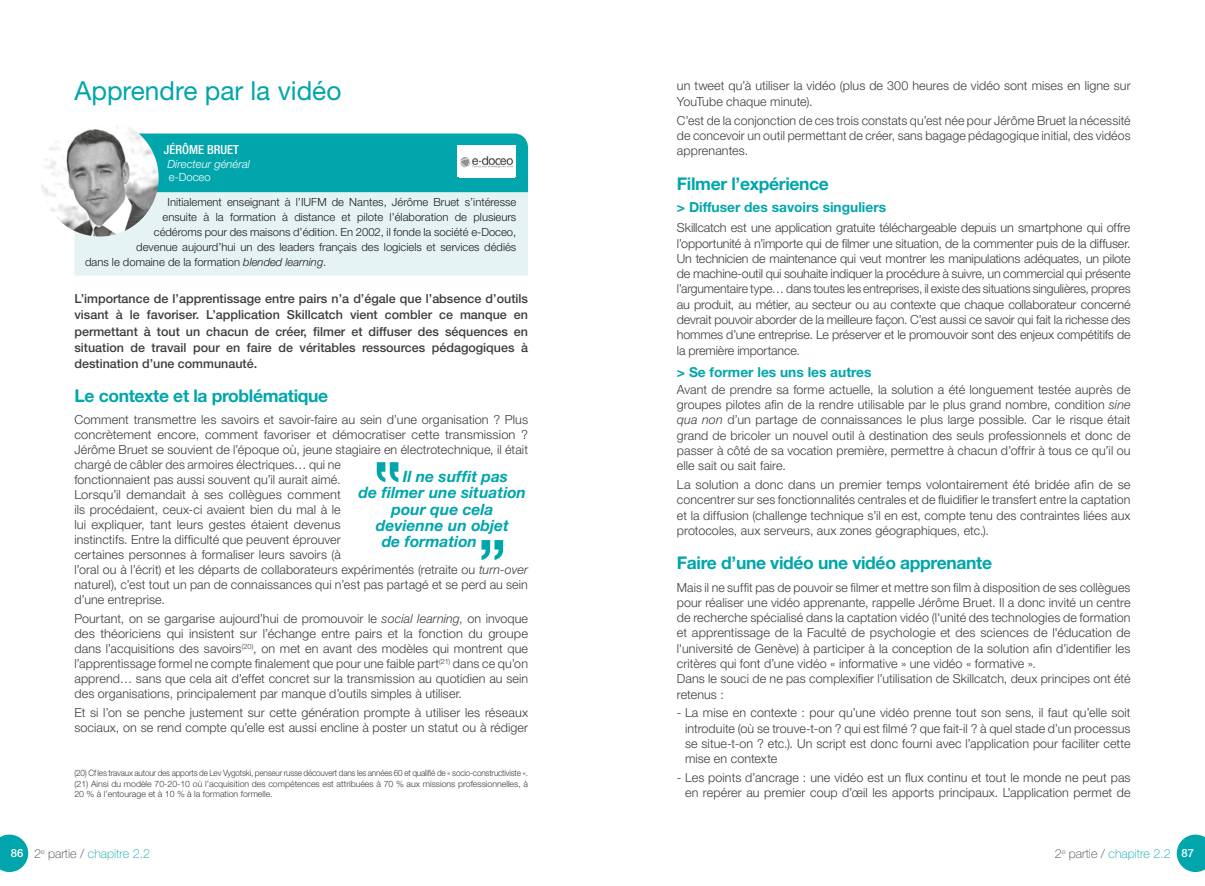
<style>
.page{position:relative;width:1205px;height:886px;background:#fff}
.page>*{position:absolute;margin:0;border:0;box-sizing:border-box;transform-origin:0 0}
.t1{font:26.25px "Helvetica Neue LT Std";color:#00a6ab}
.t2{font:700 17.5px "Helvetica Neue LT Std";letter-spacing:-.02em;color:#00a6ab}
.t3{font:italic 700 15.62px "Helvetica Neue LT Std";color:#00a6ab}
.t4{font:700 13.75px "Helvetica Neue LT Std";color:#00a6ab}
.t5{font:300 12.5px/15.2px "Helvetica Neue LT Std";letter-spacing:.005em;color:#3d3d3c;text-align:justify}
.t6{font:500 12.5px/16.2px "Helvetica Neue LT Std";color:#3d3d3c;text-align:justify}
.t7{font:100 12.5px "Helvetica Neue LT Std";color:#00a6ab}
.t8{font:500 condensed 12.5px "Helvetica Neue LT Std";color:#fff}
.t9{font:300 11.25px "Helvetica Neue LT Std";color:#1d1d1b}
.t10{font:italic 300 11.25px "Helvetica Neue LT Std";color:#fff}
.t11{font:300 11.25px "Helvetica Neue LT Std";color:#fff}
.t12{font:500 11.25px "Helvetica Neue LT Std";color:#fff}
.t13{font:300 8.75px/10.5px "Helvetica Neue LT Std";color:#3d3d3c;text-align:justify;scale:.93 1}
.s1{font-style:italic}
.s2{color:#3d3d3c}
</style>
<div class="page">
<svg style="left:1177px;top:834px;width:28px;height:38px"></svg>
<svg style="left:0;top:834px;width:28px;height:38px"></svg>
<div style="left:74px;top:192px;width:454px;height:83px;background:#e5f3f4"></div>
<div style="left:140px;top:134px;width:388px;height:58px;background:#00a6ab"></div>
<img style="left:41px;top:119px;width:118px;height:117px;border-radius:59px">
<div style="left:457px;top:145px;width:59px;height:32px;background:#fff"></div>
<img style="left:460px;top:155px;width:54px;height:13px">
<svg style="left:376px;top:462px;width:22px;height:20px"></svg>
<svg style="left:481px;top:540px;width:22px;height:20px"></svg>
<h1 class="t1" style="left:74px;top:75px;width:268px">Apprendre par la vidéo</h1>
<p class="t8" style="left:164px;top:142px;width:77px">JÉRÔME BRUET</p>
<p class="t10" style="left:168px;top:157px;width:84px">Directeur général</p>
<p class="t11" style="left:169px;top:170px;width:43px">e-Doceo</p>
<p class="t9" style="left:168px;top:195px;width:350px">Initialement enseignant à l’IUFM de Nantes, Jérôme Bruet s’intéresse</p>
<p class="t9" style="left:163px;top:210px;width:355px">ensuite à la formation à distance et pilote l’élaboration de plusieurs</p>
<p class="t9" style="left:154px;top:225px;width:364px">cédéroms pour des maisons d’édition. En 2002, il fonde la société e-Doceo,</p>
<p class="t9" style="left:136px;top:240px;width:382px">devenue aujourd’hui un des leaders français des logiciels et services dédiés</p>
<p class="t9" style="left:85px;top:255px;width:243px">dans le domaine de la formation <span class="s1">blended learning</span>.</p>
<p class="t6" style="left:74px;top:290px;width:455px">L’importance de l’apprentissage entre pairs n’a d’égale que l’absence d’outils visant à le favoriser. L’application Skillcatch vient combler ce manque en permettant à tout un chacun de créer, filmer et diffuser des séquences en situation de travail pour en faire de véritables ressources pédagogiques à destination d’une communauté.</p>
<h2 class="t2" style="left:74px;top:385px;width:255px">Le contexte et la problématique</h2>
<p class="t5" style="left:74px;top:412px;width:455px;text-align:left">Comment transmettre les savoirs et savoir-faire au sein d’une organisation ? Plus concrètement encore, comment favoriser et démocratiser cette transmission ?<br>Jérôme Bruet se souvient de l’époque où, jeune stagiaire en électrotechnique, il était chargé de câbler des armoires électriques… qui ne<br>fonctionnaient pas aussi souvent qu’il aurait aimé.<br>Lorsqu’il demandait à ses collègues comment<br>ils procédaient, ceux-ci avaient bien du mal à le<br>lui expliquer, tant leurs gestes étaient devenus<br>instinctifs. Entre la difficulté que peuvent éprouver<br>certaines personnes à formaliser leurs savoirs (à<br>l’oral ou à l’écrit) et les départs de collaborateurs expérimentés (retraite ou <span class="s1">turn-over </span>naturel), c’est tout un pan de connaissances qui n’est pas partagé et se perd au sein d’une entreprise.</p>
<p class="t5" style="left:74px;top:611px;width:455px">Pourtant, on se gargarise aujourd’hui de promouvoir le <span class="s1">social learning</span>, on invoque des théoriciens qui insistent sur l’échange entre pairs et la fonction du groupe dans l’acquisitions des savoirs<sup>(20)</sup>, on met en avant des modèles qui montrent que l’apprentissage formel ne compte finalement que pour une faible part<sup>(21)</sup> dans ce qu’on apprend… sans que cela ait d’effet concret sur la transmission au quotidien au sein des organisations, principalement par manque d’outils simples à utiliser.</p>
<p class="t5" style="left:74px;top:704px;width:455px">Et si l’on se penche justement sur cette génération prompte à utiliser les réseaux sociaux, on se rend compte qu’elle est aussi encline à poster un statut ou à rédiger</p>
<p class="t3" style="left:403px;top:467px;width:107px">Il ne suffit pas</p>
<p class="t3" style="left:359px;top:483px;width:169px">de filmer une situation</p>
<p class="t3" style="left:391px;top:499px;width:103px">pour que cela</p>
<p class="t3" style="left:376px;top:515px;width:135px">devienne un objet</p>
<p class="t3" style="left:382px;top:532px;width:97px">de formation</p>
<p class="t13" style="left:74px;top:768px;width:489px">(20) Cf les travaux autour des apports de Lev Vygotski, penseur russe découvert dans les années 60 et qualifié de « socio-constructiviste ». (21) Ainsi du modèle 70-20-10 où l’acquisition des compétences est attribuées à 70 % aux missions professionnelles, à 20 % à l’entourage et à 10 % à la formation formelle.</p>
<p class="t5" style="left:677px;top:78px;width:455px">un tweet qu’à utiliser la vidéo (plus de 300 heures de vidéo sont mises en ligne sur<br>YouTube chaque minute).</p>
<p class="t5" style="left:677px;top:112px;width:455px">C’est de la conjonction de ces trois constats qu’est née pour Jérôme Bruet la nécessité de concevoir un outil permettant de créer, sans bagage pédagogique initial, des vidéos apprenantes.</p>
<h2 class="t2" style="left:677px;top:172px;width:154px">Filmer l’expérience</h2>
<p class="t4" style="left:677px;top:199px;width:211px">&gt; Diffuser des savoirs singuliers</p>
<p class="t5" style="left:677px;top:220px;width:455px">Skillcatch est une application gratuite téléchargeable depuis un smartphone qui offre l’opportunité à n’importe qui de filmer une situation, de la commenter puis de la diffuser.<br>Un technicien de maintenance qui veut montrer les manipulations adéquates, un pilote de machine-outil qui souhaite indiquer la procédure à suivre, un commercial qui présente l’argumentaire type… dans toutes les entreprises, il existe des situations singulières, propres au produit, au métier, au secteur ou au contexte que chaque collaborateur concerné devrait pouvoir aborder de la meilleure façon. C’est aussi ce savoir qui fait la richesse des hommes d’une entreprise. Le préserver et le promouvoir sont des enjeux compétitifs de la première importance.</p>
<p class="t4" style="left:677px;top:364px;width:196px">&gt; Se former les uns les autres</p>
<p class="t5" style="left:677px;top:381px;width:455px">Avant de prendre sa forme actuelle, la solution a été longuement testée auprès de groupes pilotes afin de la rendre utilisable par le plus grand nombre, condition <span class="s1">sine qua non</span> d’un partage de connaissances le plus large possible. Car le risque était grand de bricoler un nouvel outil à destination des seuls professionnels et donc de passer à côté de sa vocation première, permettre à chacun d’offrir à tous ce qu’il ou elle sait ou sait faire.</p>
<p class="t5" style="left:677px;top:477px;width:455px">La solution a donc dans un premier temps volontairement été bridée afin de se concentrer sur ses fonctionnalités centrales et de fluidifier le transfert entre la captation et la diffusion (challenge technique s’il en est, compte tenu des contraintes liées aux protocoles, aux serveurs, aux zones géographiques, etc.).</p>
<h2 class="t2" style="left:677px;top:552px;width:317px">Faire d’une vidéo une vidéo apprenante</h2>
<p class="t5" style="left:677px;top:579px;width:455px;text-align:left">Mais il ne suffit pas de pouvoir se filmer et mettre son film à disposition de ses collègues pour réaliser une vidéo apprenante, rappelle Jérôme Bruet. Il a donc invité un centre de recherche spécialisé dans la captation vidéo (l'unité des technologies de formation et apprentissage de la Faculté de psychologie et des sciences de l'éducation de l'université de Genève) à participer à la conception de la solution afin d’identifier les critères qui font d’une vidéo « informative » une vidéo « formative ».<br>Dans le souci de ne pas complexifier l’utilisation de Skillcatch, deux principes ont été retenus :</p>
<p class="t5" style="left:685px;top:705px;width:447px;text-indent:-8px">- La mise en contexte : pour qu’une vidéo prenne tout son sens, il faut qu’elle soit introduite (où se trouve-t-on ? qui est filmé ? que fait-il ? à quel stade d’un processus se situe-t-on ? etc.). Un script est donc fourni avec l’application pour faciliter cette mise en contexte</p>
<p class="t5" style="left:677px;top:770px;width:455px;text-align:right">- Les points d’ancrage : une vidéo est un flux continu et tout le monde ne peut pas en repérer au premier coup d’œil les apports principaux. L’application permet de</p>
<p class="t7" style="left:34px;top:846px;width:118px"><span class="s2">2</span><sup>e</sup> <span class="s2">partie /</span> chapitre 2.2</p>
<p class="t7" style="left:1055px;top:846px;width:118px"><span class="s2">2</span><sup>e</sup> <span class="s2">partie /</span> chapitre 2.2</p>
<p class="t12" style="left:11px;top:846px;width:14px">86</p>
<p class="t12" style="left:1181px;top:846px;width:14px">87</p>
</div>
